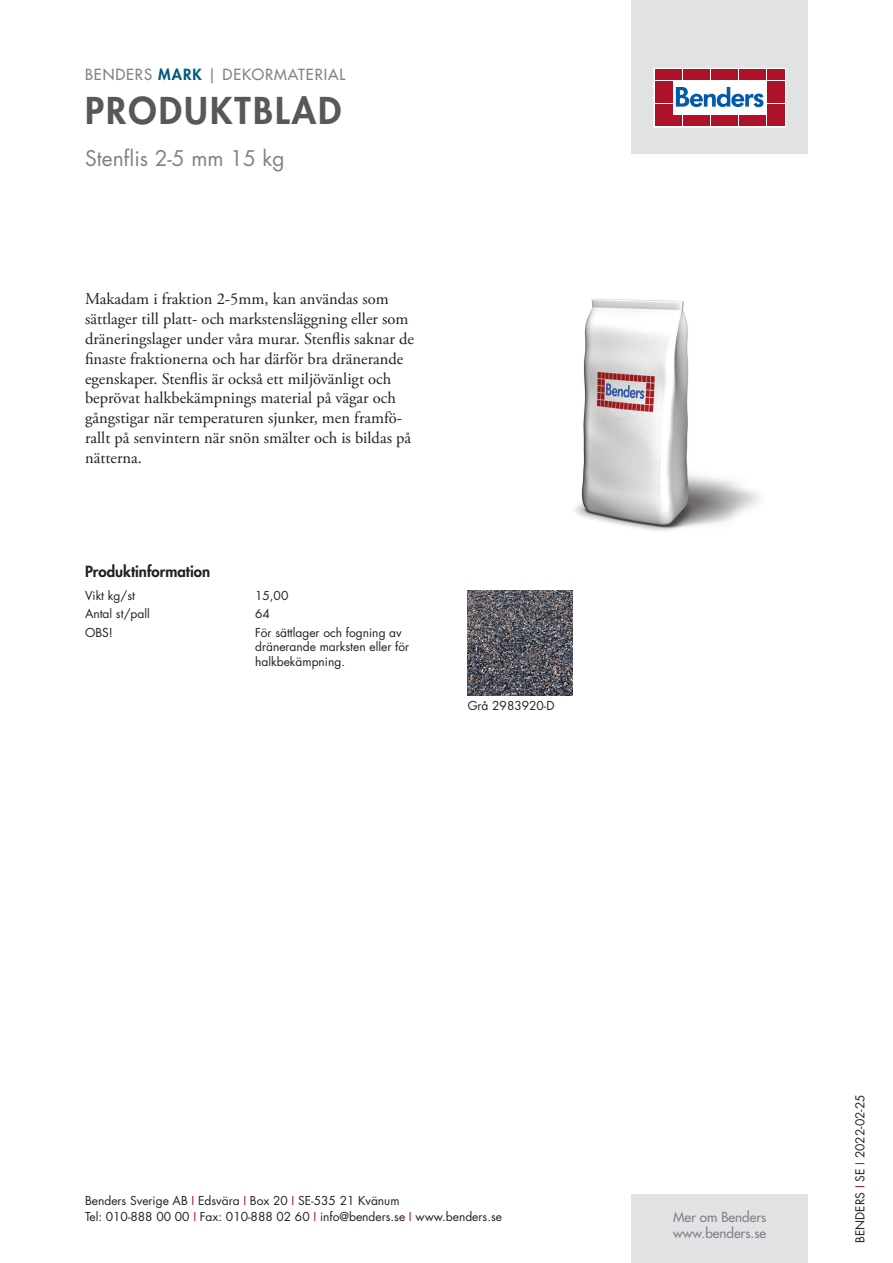
<style>
.page{position:relative;width:893px;height:1263px;background:#fff}
.page>*{position:absolute;margin:0;border:0;box-sizing:border-box;transform-origin:0 0}
.t1{font:800 36px "Futura Std";letter-spacing:.06em;color:#57585a}
.t2{font:21px "Futura Std";color:#808285}
.t3{font:16.5px/19.8px "Adobe Garamond Pro";color:#231f20}
.t4{font:500 15px "Futura Std";letter-spacing:.06em;color:#808285}
.t5{font:800 15px "Futura Std";color:#231f20}
.t6{font:500 13.5px/16.2px "Futura Std";color:#808285}
.t7{font:12px/14.4px "Futura Std";color:#231f20}
.s1{font-weight:800;color:#00597d}
.s2{color:#ae1229}
</style>
<div class="page">
<div style="left:631px;top:0;width:177px;height:153px;background:#e1e2e4"></div>
<div style="left:631px;top:1195px;width:177px;height:68px;background:#e1e2e4"></div>
<svg style="left:656px;top:70px;width:128px;height:55px;background:#ebc6cb"></svg>
<div style="left:654px;top:68px;width:132px;height:59px;border:1px solid #fff"></div>
<div style="left:655px;top:70px;width:8px;height:10px;background:#ae1229"></div>
<div style="left:664px;top:70px;width:8px;height:10px;background:#ae1229"></div>
<div style="left:655px;top:81px;width:8px;height:10px;background:#ae1229"></div>
<div style="left:664px;top:81px;width:8px;height:10px;background:#ae1229"></div>
<div style="left:655px;top:93px;width:8px;height:10px;background:#ae1229"></div>
<div style="left:664px;top:93px;width:8px;height:10px;background:#ae1229"></div>
<div style="left:655px;top:104px;width:8px;height:11px;background:#ae1229"></div>
<div style="left:664px;top:104px;width:8px;height:11px;background:#ae1229"></div>
<div style="left:655px;top:116px;width:8px;height:10px;background:#ae1229"></div>
<div style="left:664px;top:116px;width:8px;height:10px;background:#ae1229"></div>
<div style="left:674px;top:70px;width:8px;height:10px;background:#ae1229"></div>
<div style="left:683px;top:70px;width:8px;height:10px;background:#ae1229"></div>
<div style="left:692px;top:70px;width:8px;height:10px;background:#ae1229"></div>
<div style="left:702px;top:70px;width:8px;height:10px;background:#ae1229"></div>
<div style="left:711px;top:70px;width:8px;height:10px;background:#ae1229"></div>
<div style="left:720px;top:70px;width:8px;height:10px;background:#ae1229"></div>
<div style="left:730px;top:70px;width:8px;height:10px;background:#ae1229"></div>
<div style="left:739px;top:70px;width:8px;height:10px;background:#ae1229"></div>
<div style="left:748px;top:70px;width:8px;height:10px;background:#ae1229"></div>
<div style="left:758px;top:70px;width:8px;height:10px;background:#ae1229"></div>
<div style="left:674px;top:116px;width:8px;height:10px;background:#ae1229"></div>
<div style="left:683px;top:116px;width:8px;height:10px;background:#ae1229"></div>
<div style="left:692px;top:116px;width:8px;height:10px;background:#ae1229"></div>
<div style="left:702px;top:116px;width:8px;height:10px;background:#ae1229"></div>
<div style="left:711px;top:116px;width:8px;height:10px;background:#ae1229"></div>
<div style="left:720px;top:116px;width:8px;height:10px;background:#ae1229"></div>
<div style="left:730px;top:116px;width:8px;height:10px;background:#ae1229"></div>
<div style="left:739px;top:116px;width:8px;height:10px;background:#ae1229"></div>
<div style="left:748px;top:116px;width:8px;height:10px;background:#ae1229"></div>
<div style="left:758px;top:116px;width:8px;height:10px;background:#ae1229"></div>
<div style="left:767px;top:70px;width:8px;height:10px;background:#ae1229"></div>
<div style="left:776px;top:70px;width:8px;height:10px;background:#ae1229"></div>
<div style="left:767px;top:81px;width:8px;height:10px;background:#ae1229"></div>
<div style="left:776px;top:81px;width:8px;height:10px;background:#ae1229"></div>
<div style="left:767px;top:93px;width:8px;height:10px;background:#ae1229"></div>
<div style="left:776px;top:93px;width:8px;height:10px;background:#ae1229"></div>
<div style="left:767px;top:104px;width:8px;height:11px;background:#ae1229"></div>
<div style="left:776px;top:104px;width:8px;height:11px;background:#ae1229"></div>
<div style="left:767px;top:116px;width:8px;height:10px;background:#ae1229"></div>
<div style="left:776px;top:116px;width:8px;height:10px;background:#ae1229"></div>
<svg style="left:676px;top:87px;width:87px;height:20px;background:#8ab3d7"></svg>
<img style="left:574px;top:299px;width:187px;height:232px">
<img style="left:468px;top:590px;width:105px;height:105px">
<p class="t4" style="left:85px;top:65px;width:262px">BENDERS <span class="s1">MARK</span> | DEKORMATERIAL</p>
<h1 class="t1" style="left:85px;top:87px;width:258px">PRODUKTBLAD</h1>
<p class="t2" style="left:85px;top:144px;width:201px">Stenflis 2-5 mm 15 kg</p>
<p class="t3" style="left:85px;top:290px;width:331px">Makadam i fraktion 2-5mm, kan användas som sättlager till platt- och markstensläggning eller som dräneringslager under våra murar. Stenflis saknar de finaste fraktionerna och har därför bra dränerande egenskaper. Stenflis är också ett miljövänligt och beprövat halkbekämpnings material på vägar och gångstigar när temperaturen sjunker, men framfö&shy;rallt på senvintern när snön smälter och is bildas på nätterna.</p>
<p class="t5" style="left:85px;top:562px;width:127px">Produktinformation</p>
<p class="t7" style="left:85px;top:589px;width:51px">Vikt kg/st</p>
<p class="t7" style="left:255px;top:589px;width:35px">15,00</p>
<p class="t7" style="left:85px;top:607px;width:66px">Antal st/pall</p>
<p class="t7" style="left:255px;top:607px;width:16px">64</p>
<p class="t7" style="left:85px;top:625px;width:29px">OBS!</p>
<p class="t7" style="left:255px;top:625px;width:155px">För sättlager och fogning av dränerande marksten eller för halkbekämpning.</p>
<p class="t7" style="left:468px;top:698px;width:88px">Grå 2983920-D</p>
<p class="t7" style="left:85px;top:1192px;width:418px;line-height:16.5px">Benders Sverige AB <span class="s2">I</span> Edsvära <span class="s2">I</span> Box 20 <span class="s2">I</span> SE-535 21 Kvänum<br>Tel: 010-888 00 00 <span class="s2">I</span> Fax: 010-888 02 60 <span class="s2">I</span> info@benders.se <span class="s2">I</span> www.benders.se</p>
<p class="t6" style="left:673px;top:1209px;width:95px">Mer om Benders www.benders.se</p>
<p class="t7" style="left:853px;top:1243px;width:150px;rotate:-90deg">BENDERS <span class="s2">I</span> SE <span class="s2">I</span> 2022-02-25</p>
</div>
